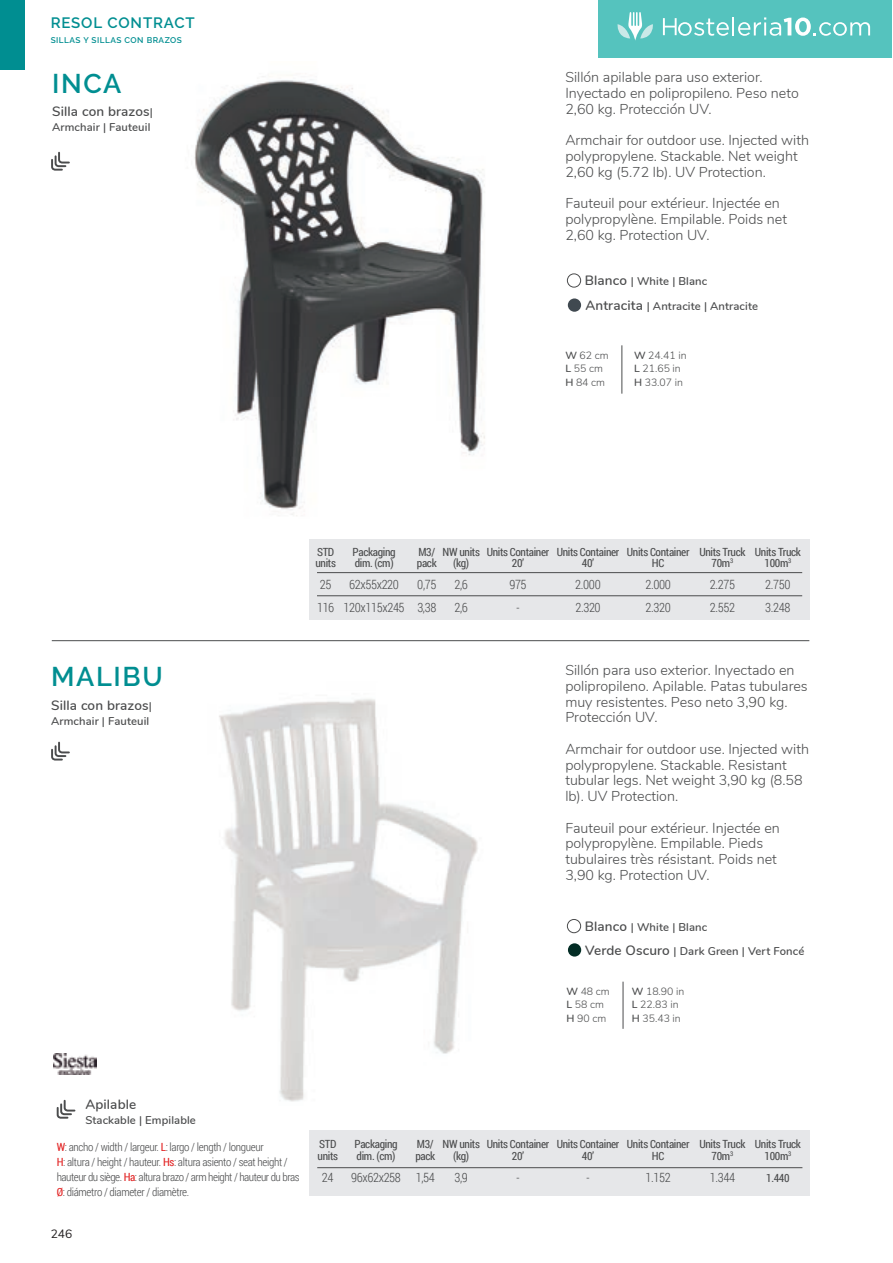
<style>
.page{position:relative;width:893px;height:1263px;background:#fff}
.page>*{position:absolute;margin:0;border:0;box-sizing:border-box;transform-origin:0 0}
.t1{font:600 27px "Raleway";letter-spacing:.06em;color:#008e91}
.t2{font:600 15px "Raleway";letter-spacing:.06em;color:#008e91}
.Producte__Descripció{font:300 14.25px/15.8px "Nunito";color:#4b4c4d}
.t3{font:600 13.5px "Nunito";letter-spacing:.01em;color:#4b4c4d}
.t4{font:300 12.75px "Roboto Condensed";letter-spacing:-.03em;color:#4b4c4d}
.t5{font:12px "Nunito";color:#231f20}
.t6{font:11.25px "Roboto Condensed";letter-spacing:-.03em;color:#4b4c4d}
.t7{font:300 11.25px/15px "Roboto Condensed";letter-spacing:-.03em;color:#4b4c4d}
.t8{font:600 11.25px "Nunito";letter-spacing:.01em;color:#4b4c4d}
.t9{font:300 10.5px "Nunito";color:#4b4c4d}
.t10{font:600 8.25px "Raleway";letter-spacing:.06em;color:#008e91}
.s1{font-size:11.25px}
.s2{font-size:13.5px}
.s3{font-weight:600}
.s4{font-weight:400;color:#e22525}
</style>
<div class="page">
<div style="left:0;top:0;width:25px;height:35px;background:#008e91"></div>
<div style="left:0;top:35px;width:25px;height:35px;background:#008e91"></div>
<img style="left:194px;top:76px;width:388px;height:440px">
<img style="left:219px;top:699px;width:259px;height:403px">
<hr style="left:621px;top:345px;width:1px;height:48px;background:#4b4c4d">
<hr style="left:52px;top:640px;width:757px;height:1px;background:#4b4c4d">
<svg style="left:51px;top:151px;width:19px;height:20px"></svg>
<div style="left:309px;top:1130px;width:500px;height:65px;background:#e6e7e9"></div>
<hr style="left:317px;top:1167px;width:485px;height:1px;background:#4b4c4d">
<div style="left:309px;top:539px;width:500px;height:80px;background:#e6e7e9"></div>
<hr style="left:317px;top:595px;width:484px;height:1px;background:#4b4c4d">
<hr style="left:317px;top:572px;width:484px;height:1px;background:#4b4c4d">
<div style="left:567px;top:274px;width:13px;height:13px;background:#fff;border-radius:50%"></div>
<div style="left:566px;top:273px;width:14px;height:14px;border:1px solid #4b4c4d;border-radius:50%"></div>
<img style="left:567px;top:298px;width:14px;height:14px;border-radius:7px">
<svg style="left:567px;top:919px;width:13px;height:13px"></svg>
<div style="left:566px;top:918px;width:14px;height:14px;border:1px solid #4b4c4d;border-radius:50%"></div>
<img style="left:567px;top:943px;width:14px;height:13px;border-radius:7px">
<hr style="left:622px;top:981px;width:1px;height:47px;background:#4b4c4d">
<svg style="left:51px;top:741px;width:19px;height:20px"></svg>
<svg style="left:56px;top:1099px;width:20px;height:20px"></svg>
<img style="left:54px;top:1053px;width:43px;height:21px">
<div style="left:598px;top:1px;width:293px;height:57px;background:#55c3be"></div>
<svg style="left:662px;top:17px;width:207px;height:19px"></svg>
<svg style="left:617px;top:12px;width:36px;height:29px"></svg>
<p class="t2" style="left:51px;top:14px;width:146px">RESOL CONTRACT</p>
<p class="t10" style="left:51px;top:36px;width:133px">SILLAS Y SILLAS CON BRAZOS</p>
<p class="t1" style="left:52px;top:68px;width:71px">INCA</p>
<p class="t3" style="left:52px;top:102px;width:102px">Silla con brazos<span class="s1">|</span></p>
<p class="t8" style="left:52px;top:119px;width:100px">Armchair | Fauteuil</p>
<p class="Producte__Descripció" style="left:565px;top:68px;width:235px">Sillón apilable para uso exterior.<br>Inyectado en polipropileno. Peso neto<br>2,60 kg. Protección UV.</p>
<p class="Producte__Descripció" style="left:565px;top:131px;width:245px">Armchair for outdoor use. Injected with polypropylene. Stackable. Net weight<br>2,60 kg (5.72 lb). UV Protection.</p>
<p class="Producte__Descripció" style="left:565px;top:194px;width:223px">Fauteuil pour extérieur. Injectée en polypropylène. Empilable. Poids net<br>2,60 kg. Protection UV.</p>
<p class="t8" style="left:584px;top:273px;width:124px"><span class="s2">Blanco</span> | White | Blanc</p>
<p class="t8" style="left:585px;top:297px;width:174px"><span class="s2">Antracita</span> | Antracite | Antracite</p>
<p class="t9" style="left:565px;top:347px;width:45px"><span class="s3">W</span> 62 cm</p>
<p class="t9" style="left:565px;top:361px;width:39px"><span class="s3">L</span> 55 cm</p>
<p class="t9" style="left:565px;top:374px;width:41px"><span class="s3">H</span> 84 cm</p>
<p class="t9" style="left:633px;top:347px;width:54px"><span class="s3">W</span> 24.41 in</p>
<p class="t9" style="left:633px;top:361px;width:48px"><span class="s3">L</span> 21.65 in</p>
<p class="t9" style="left:633px;top:374px;width:51px"><span class="s3">H</span> 33.07 in</p>
<p class="t1" style="left:51px;top:661px;width:113px">MALIBU</p>
<p class="t3" style="left:51px;top:695px;width:102px">Silla con brazos<span class="s1">|</span></p>
<p class="t8" style="left:51px;top:712px;width:100px">Armchair | Fauteuil</p>
<p class="t6" style="left:317px;top:543px;width:19px">STD</p>
<p class="t6" style="left:315px;top:555px;width:22px">units</p>
<p class="t4" style="left:320px;top:576px;width:13px">25</p>
<p class="t4" style="left:317px;top:598px;width:19px">116</p>
<p class="t6" style="left:352px;top:543px;width:44px">Packaging</p>
<p class="t6" style="left:354px;top:555px;width:40px">dim. (cm)</p>
<p class="t4" style="left:349px;top:576px;width:51px">62x55x220</p>
<p class="t4" style="left:343px;top:598px;width:62px">120x115x245</p>
<p class="t6" style="left:442px;top:543px;width:39px">NW units</p>
<p class="t6" style="left:453px;top:555px;width:18px">(kg)</p>
<p class="t4" style="left:454px;top:576px;width:15px">2,6</p>
<p class="t4" style="left:454px;top:598px;width:15px">2,6</p>
<p class="t6" style="left:486px;top:543px;width:64px">Units Container</p>
<p class="t6" style="left:511px;top:555px;width:14px">20’</p>
<p class="t4" style="left:509px;top:576px;width:19px">975</p>
<p class="t4" style="left:516px;top:598px;width:5px">-</p>
<p class="t6" style="left:418px;top:543px;width:18px">M3/</p>
<p class="t6" style="left:417px;top:555px;width:21px">pack</p>
<p class="t4" style="left:417px;top:576px;width:21px">0,75</p>
<p class="t4" style="left:417px;top:598px;width:21px">3,38</p>
<p class="t6" style="left:556px;top:543px;width:64px">Units Container</p>
<p class="t6" style="left:581px;top:555px;width:14px">40’</p>
<p class="t4" style="left:575px;top:576px;width:27px">2.000</p>
<p class="t4" style="left:575px;top:598px;width:27px">2.320</p>
<p class="t6" style="left:626px;top:543px;width:64px">Units Container</p>
<p class="t6" style="left:651px;top:555px;width:14px">HC</p>
<p class="t4" style="left:645px;top:576px;width:27px">2.000</p>
<p class="t4" style="left:645px;top:598px;width:27px">2.320</p>
<p class="t6" style="left:699px;top:543px;width:48px">Units Truck</p>
<p class="t6" style="left:711px;top:555px;width:23px">70m<sup>3</sup></p>
<p class="t4" style="left:709px;top:576px;width:27px">2.275</p>
<p class="t4" style="left:709px;top:598px;width:27px">2.552</p>
<p class="t6" style="left:754px;top:543px;width:48px">Units Truck</p>
<p class="t6" style="left:764px;top:555px;width:28px">100m<sup>3</sup></p>
<p class="t4" style="left:765px;top:576px;width:27px">2.750</p>
<p class="t4" style="left:765px;top:598px;width:27px">3.248</p>
<p class="Producte__Descripció" style="left:565px;top:661px;width:244px">Sillón para uso exterior. Inyectado en polipropileno. Apilable. Patas tubulares muy resistentes. Peso neto 3,90 kg.<br>Protección UV.</p>
<p class="Producte__Descripció" style="left:565px;top:740px;width:245px">Armchair for outdoor use. Injected with polypropylene. Stackable. Resistant tubular legs. Net weight 3,90 kg (8.58 lb). UV Protection.</p>
<p class="Producte__Descripció" style="left:565px;top:818px;width:216px">Fauteuil pour extérieur. Injectée en polypropylène. Empilable. Pieds tubulaires très résistant. Poids net</p>
<p class="Producte__Descripció" style="left:565px;top:866px;width:146px">3,90 kg. Protection UV.</p>
<p class="t8" style="left:584px;top:918px;width:124px"><span class="s2">Blanco</span> | White | Blanc</p>
<p class="t8" style="left:585px;top:942px;width:220px"><span class="s2">Verde Oscuro</span> | Dark Green | Vert Foncé</p>
<p class="t9" style="left:566px;top:983px;width:45px"><span class="s3">W</span> 48 cm</p>
<p class="t9" style="left:566px;top:996px;width:39px"><span class="s3">L</span> 58 cm</p>
<p class="t9" style="left:566px;top:1010px;width:41px"><span class="s3">H</span> 90 cm</p>
<p class="t9" style="left:631px;top:983px;width:54px"><span class="s3">W</span> 18.90 in</p>
<p class="t9" style="left:631px;top:996px;width:48px"><span class="s3">L</span> 22.83 in</p>
<p class="t9" style="left:631px;top:1010px;width:51px"><span class="s3">H</span> 35.43 in</p>
<p class="t3" style="left:85px;top:1094px;width:52px">Apilable</p>
<p class="t8" style="left:85px;top:1111px;width:112px">Stackable | Empilable</p>
<p class="t7" style="left:57px;top:1139px;width:208px"><span class="s4">W</span>: ancho / width / largeur. <span class="s4">L</span>: largo / length / longueur</p>
<p class="t7" style="left:57px;top:1154px;width:244px"><span class="s4">H</span>: altura / height / hauteur. <span class="s4">Hs</span>: altura asiento / seat height / hauteur du siège. <span class="s4">Ha</span>: altura brazo / arm height / hauteur du bras</p>
<p class="t7" style="left:57px;top:1184px;width:134px"><span class="s4">Ø</span>: diámetro / diameter / diamètre.</p>
<p class="t5" style="left:51px;top:1224px;width:23px">246</p>
<p class="t6" style="left:354px;top:1136px;width:44px">Packaging</p>
<p class="t6" style="left:356px;top:1147px;width:40px">dim. (cm)</p>
<p class="t4" style="left:351px;top:1168px;width:51px">96x62x258</p>
<p class="t6" style="left:442px;top:1136px;width:39px">NW units</p>
<p class="t6" style="left:453px;top:1147px;width:18px">(kg)</p>
<p class="t4" style="left:454px;top:1168px;width:15px">3,9</p>
<p class="t6" style="left:486px;top:1136px;width:64px">Units Container</p>
<p class="t6" style="left:511px;top:1147px;width:14px">20’</p>
<p class="t4" style="left:516px;top:1168px;width:5px">-</p>
<p class="t6" style="left:556px;top:1136px;width:64px">Units Container</p>
<p class="t6" style="left:581px;top:1147px;width:14px">40’</p>
<p class="t4" style="left:586px;top:1168px;width:5px">-</p>
<p class="t6" style="left:626px;top:1136px;width:64px">Units Container</p>
<p class="t6" style="left:651px;top:1147px;width:14px">HC</p>
<p class="t4" style="left:645px;top:1168px;width:27px">1.152</p>
<p class="t6" style="left:699px;top:1136px;width:48px">Units Truck</p>
<p class="t6" style="left:711px;top:1147px;width:23px">70m<sup>3</sup></p>
<p class="t4" style="left:709px;top:1168px;width:27px">1.344</p>
<p class="t6" style="left:319px;top:1136px;width:19px">STD</p>
<p class="t6" style="left:317px;top:1147px;width:22px">units</p>
<p class="t4" style="left:322px;top:1168px;width:13px">24</p>
<p class="t6" style="left:417px;top:1136px;width:18px">M3/</p>
<p class="t6" style="left:415px;top:1147px;width:21px">pack</p>
<p class="t4" style="left:415px;top:1168px;width:21px">1,54</p>
<p class="t4" style="left:324px;top:1168px;width:8px">1</p>
<p class="t4" style="left:351px;top:1168px;width:51px">186x96x16</p>
<p class="t4" style="left:416px;top:1168px;width:21px">029</p>
<p class="t4" style="left:455px;top:1168px;width:13px">24</p>
<p class="t4" style="left:649px;top:1168px;width:19px">264</p>
<p class="t4" style="left:713px;top:1168px;width:19px">300</p>
<p class="t6" style="left:754px;top:1136px;width:48px">Units Truck</p>
<p class="t6" style="left:764px;top:1147px;width:28px">100m<sup>3</sup></p>
<p class="t6" style="left:766px;top:1169px;width:25px">1.440</p>
<p class="t4" style="left:776px;top:1168px;width:5px">-</p>
</div>
